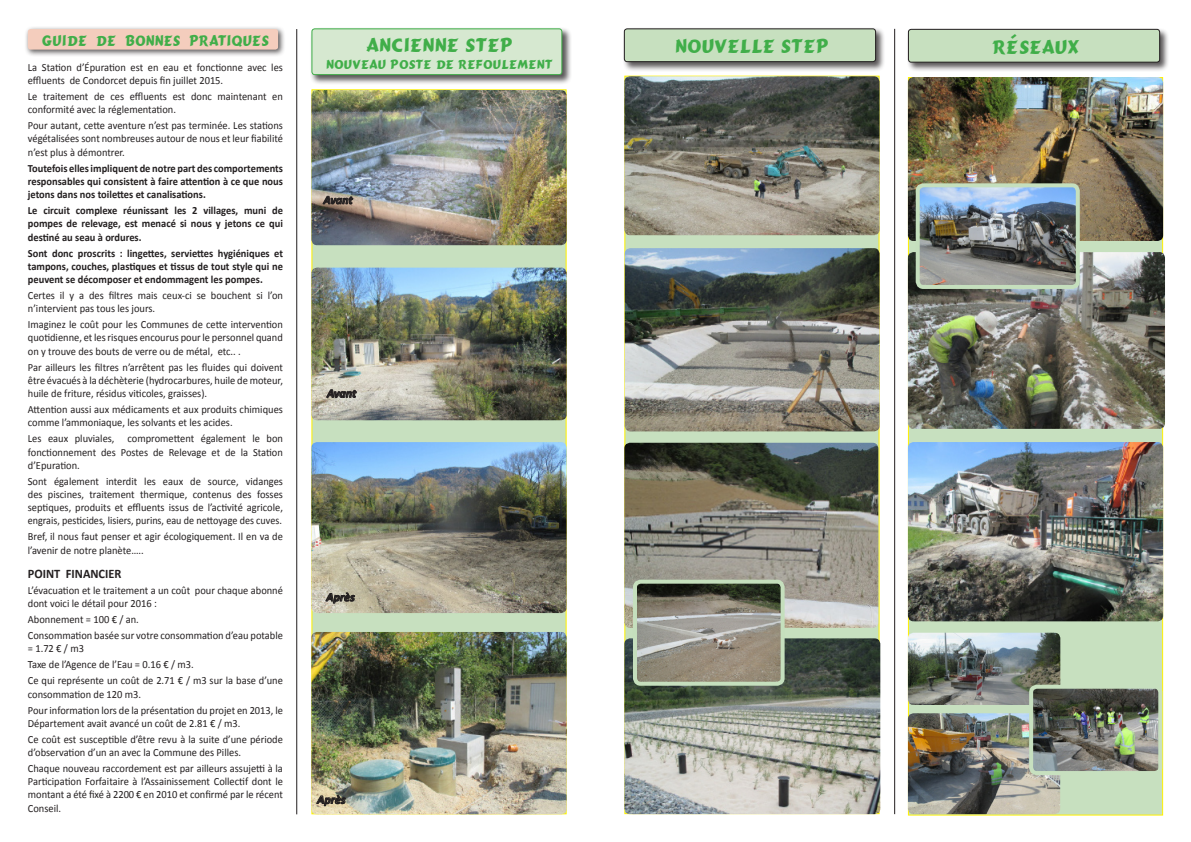
<style>
.page{position:relative;width:1191px;height:842px;background:#fff}
.page>*{position:absolute;margin:0;border:0;box-sizing:border-box;transform-origin:0 0}
.t1{font:18px "Cancun";color:#40ae49}
.t2{font:14px "Cancun";color:#40ae49;scale:.95 1}
.t3{font:700 13px "Calibri";color:#231f20;scale:.95 1}
.t4{font:12px "Cancun";color:#40ae49}
.t5{font:italic 700 12px "Calibri";color:#231f20}
.t6{font:11px/13.2px "Calibri";color:#231f20;scale:.95 1}
.t7{font:700 11px/13.2px "Calibri";color:#231f20;text-align:justify;scale:.95 1}
</style>
<div class="page">
<div style="left:311px;top:89px;width:255px;height:725px;background:#c7e0bf"></div>
<div style="left:24px;top:26px;width:271px;height:38px;background:#231f20;opacity:.75"></div>
<div style="left:28px;top:29px;width:250px;height:21px;background:#f4cdbd;border-radius:3px"></div>
<hr style="left:296px;top:29px;width:1px;height:785px;background:#231f20">
<img style="left:311px;top:268px;width:255px;height:152px">
<img style="left:311px;top:90px;width:255px;height:155px">
<img style="left:311px;top:442px;width:255px;height:171px">
<img style="left:311px;top:632px;width:255px;height:182px">
<div style="left:310px;top:27px;width:268px;height:63px;background:#231f20;opacity:.75"></div>
<div style="left:312px;top:29px;width:250px;height:46px;background:#d6e8d0;border-radius:3px"></div>
<div style="left:311px;top:28px;width:251px;height:47px;border:1px solid #40ae49;border-radius:3px"></div>
<svg style="left:326px;top:389px;width:31px;height:9px"></svg>
<svg style="left:325px;top:592px;width:30px;height:12px"></svg>
<svg style="left:322px;top:196px;width:31px;height:9px"></svg>
<svg style="left:316px;top:795px;width:30px;height:11px"></svg>
<div style="left:624px;top:76px;width:255px;height:738px;background:#c7e0bf"></div>
<img style="left:624px;top:77px;width:255px;height:158px">
<img style="left:624px;top:248px;width:255px;height:183px">
<img style="left:624px;top:443px;width:254px;height:185px">
<img style="left:624px;top:638px;width:256px;height:176px">
<div style="left:622px;top:27px;width:269px;height:50px;background:#231f20;opacity:.75"></div>
<div style="left:624px;top:29px;width:251px;height:33px;background:#c7e0bf;border-radius:3px"></div>
<div style="left:624px;top:28px;width:252px;height:34px;border:1px solid #231f20;border-radius:3px"></div>
<hr style="left:894px;top:29px;width:1px;height:785px;background:#231f20">
<div style="left:908px;top:77px;width:255px;height:738px;background:#c7e0bf;border:1px solid #fff101"></div>
<div style="left:906px;top:27px;width:269px;height:51px;background:#231f20;opacity:.75"></div>
<div style="left:908px;top:29px;width:251px;height:33px;background:#c7e0bf;border-radius:3px"></div>
<div style="left:908px;top:29px;width:252px;height:34px;border:1px solid #231f20;border-radius:3px"></div>
<img style="left:908px;top:77px;width:255px;height:164px">
<img style="left:908px;top:252px;width:257px;height:177px">
<img style="left:920px;top:188px;width:154px;height:96px">
<div style="left:915px;top:183px;width:164px;height:106px;border:4px solid #c5dfbd;border-radius:6px"></div>
<img style="left:908px;top:442px;width:255px;height:179px">
<img style="left:908px;top:633px;width:152px;height:72px">
<img style="left:908px;top:713px;width:152px;height:101px">
<img style="left:1034px;top:690px;width:123px;height:80px">
<div style="left:1029px;top:685px;width:133px;height:90px;border:4px solid #c7e0bf;border-radius:6px"></div>
<img style="left:638px;top:585px;width:141px;height:96px">
<div style="left:633px;top:580px;width:151px;height:106px;border:4px solid #c5dfbd;border-radius:6px"></div>
<p class="t2" style="left:42px;top:30px;width:240px">GUIDE DE BONNES PRATIQUES</p>
<p class="t6" style="left:28px;top:60px;width:270px">La Station d’Épuration est en eau et fonctionne avec les effluents de Condorcet depuis fin juillet 2015.</p>
<p class="t6" style="left:28px;top:89px;width:270px">Le traitement de ces effluents est donc maintenant en conformité avec la réglementation.</p>
<p class="t6" style="left:28px;top:118px;width:270px;text-align:justify">Pour autant, cette aventure n’est pas terminée. Les stations végétalisées sont nombreuses autour de nous et leur fiabilité n’est plus à démontrer.</p>
<p class="t7" style="left:28px;top:161px;width:270px">Toutefois elles impliquent de notre part des comportements responsables qui consistent à faire attention à ce que nous jetons dans nos toilettes et canalisations.</p>
<p class="t7" style="left:28px;top:203px;width:270px">Le circuit complexe réunissant les 2 villages, muni de pompes de relevage, est menacé si nous y jetons ce qui destiné au seau à ordures.</p>
<p class="t7" style="left:28px;top:246px;width:270px">Sont donc proscrits : lingettes, serviettes hygiéniques et tampons, couches, plastiques et tissus de tout style qui ne peuvent se décomposer et endommagent les pompes.</p>
<p class="t6" style="left:28px;top:288px;width:270px">Certes il y a des filtres mais ceux-ci se bouchent si l’on n’intervient pas tous les jours.</p>
<p class="t6" style="left:28px;top:317px;width:270px;text-align:justify">Imaginez le coût pour les Communes de cette intervention quotidienne, et les risques encourus pour le personnel quand on y trouve des bouts de verre ou de métal, etc.. .</p>
<p class="t6" style="left:28px;top:360px;width:270px;text-align:justify">Par ailleurs les filtres n’arrêtent pas les fluides qui doivent être évacués à la déchèterie (hydrocarbures, huile de moteur, huile de friture, résidus viticoles, graisses).</p>
<p class="t6" style="left:28px;top:402px;width:270px">Attention aussi aux médicaments et aux produits chimiques comme l’ammoniaque, les solvants et les acides.</p>
<p class="t6" style="left:28px;top:432px;width:270px;text-align:justify">Les eaux pluviales, compromettent également le bon fonctionnement des Postes de Relevage et de la Station d’Epuration.</p>
<p class="t6" style="left:28px;top:474px;width:270px;text-align:justify">Sont également interdit les eaux de source, vidanges des piscines, traitement thermique, contenus des fosses septiques, produits et effluents issus de l’activité agricole, engrais, pesticides, lisiers, purins, eau de nettoyage des cuves.</p>
<p class="t6" style="left:28px;top:530px;width:270px">Bref, il nous faut penser et agir écologiquement. Il en va de l’avenir de notre planète…..</p>
<p class="t3" style="left:28px;top:565px;width:100px">POINT FINANCIER</p>
<p class="t6" style="left:28px;top:583px;width:270px">L’évacuation et le traitement a un coût pour chaque abonné dont voici le détail pour 2016 :</p>
<p class="t6" style="left:28px;top:612px;width:118px">Abonnement = 100 € / an.</p>
<p class="t6" style="left:28px;top:628px;width:270px">Consommation basée sur votre consommation d’eau potable = 1.72 € / m3</p>
<p class="t6" style="left:28px;top:657px;width:176px">Taxe de l’Agence de l’Eau = 0.16 € / m3.</p>
<p class="t6" style="left:28px;top:674px;width:270px">Ce qui représente un coût de 2.71 € / m3 sur la base d’une consommation de 120 m3.</p>
<p class="t6" style="left:28px;top:703px;width:270px">Pour information lors de la présentation du projet en 2013, le<br>Département avait avancé un coût de 2.81 € / m3.</p>
<p class="t6" style="left:28px;top:732px;width:270px">Ce coût est susceptible d’être revu à la suite d’une période d’observation d’un an avec la Commune des Pilles.</p>
<p class="t6" style="left:28px;top:761px;width:270px;text-align:justify">Chaque nouveau raccordement est par ailleurs assujetti à la Participation Forfaitaire à l’Assainissement Collectif dont le montant a été fixé à 2200 € en 2010 et confirmé par le récent Conseil.</p>
<p class="t1" style="left:366px;top:32px;width:148px">ANCIENNE STEP</p>
<p class="t4" style="left:326px;top:56px;width:228px">NOUVEAU POSTE DE REFOULEMENT</p>
<p class="t5" style="left:323px;top:192px;width:31px">Avant</p>
<p class="t5" style="left:327px;top:386px;width:31px">Avant</p>
<p class="t5" style="left:326px;top:590px;width:30px">Après</p>
<p class="t5" style="left:317px;top:792px;width:30px">Après</p>
<p class="t1" style="left:675px;top:33px;width:155px">NOUVELLE STEP</p>
<p class="t1" style="left:992px;top:34px;width:89px">RÉSEAUX</p>
</div>
